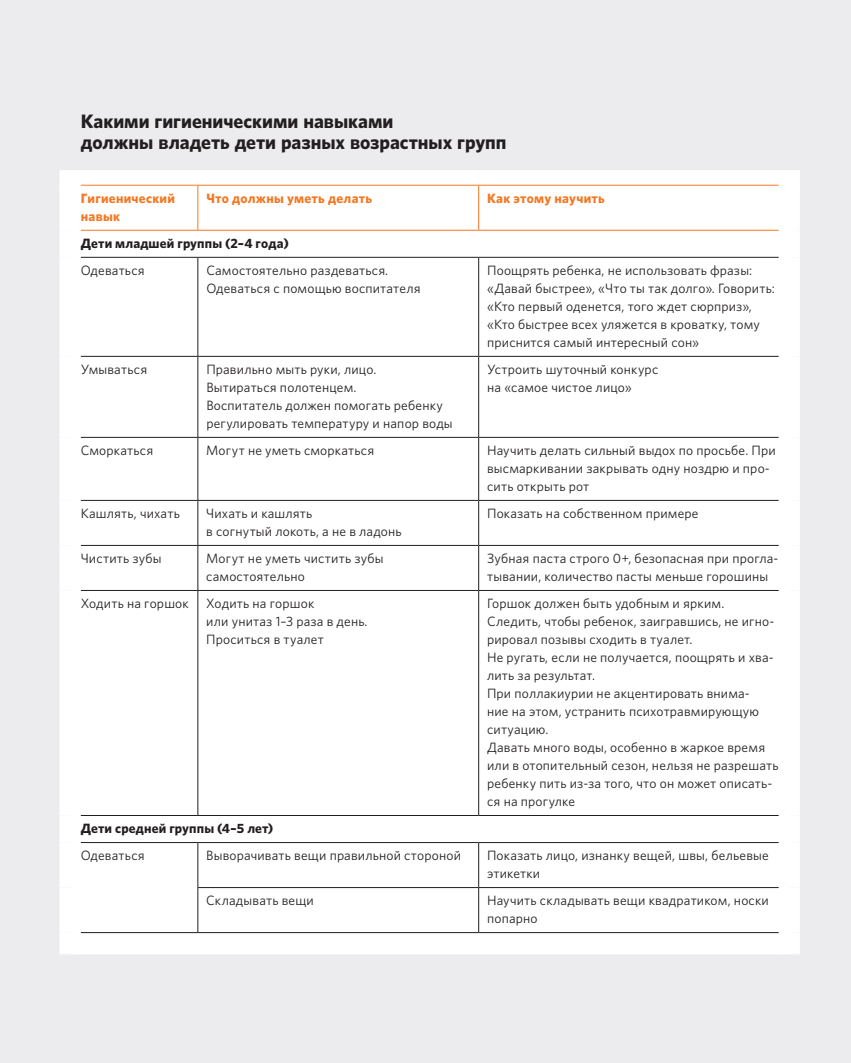
<style>
.page{position:relative;width:851px;height:1063px;background:#fff}
.page>*{position:absolute;margin:0;border:0;box-sizing:border-box;transform-origin:0 0}
.t1{font:700 19.5px/21.3px "Whitney";color:#231f20}
.t2{font:13.5px/18px "Whitney";letter-spacing:.015em;color:#231f20}
.t3{font:700 13.5px/18px "Whitney";letter-spacing:.02em;color:#f47721}
.t4{font:700 13.5px "Whitney";letter-spacing:.01em;color:#231f20}
</style>
<div class="page">
<div style="left:0;top:0;width:850px;height:1063px;background:#ececee"></div>
<div style="left:81px;top:191px;width:697px;height:763px;background:#fff"></div>
<div style="left:60px;top:170px;width:138px;height:21px;background:#fff"></div>
<div style="left:198px;top:170px;width:280px;height:21px;background:#fff"></div>
<div style="left:478px;top:170px;width:321px;height:21px;background:#fff"></div>
<div style="left:60px;top:185px;width:21px;height:45px;background:#fff"></div>
<div style="left:778px;top:185px;width:21px;height:45px;background:#fff"></div>
<div style="left:60px;top:230px;width:21px;height:27px;background:#fff"></div>
<div style="left:778px;top:230px;width:21px;height:27px;background:#fff"></div>
<div style="left:60px;top:257px;width:21px;height:99px;background:#fff"></div>
<div style="left:778px;top:257px;width:21px;height:99px;background:#fff"></div>
<div style="left:60px;top:356px;width:21px;height:81px;background:#fff"></div>
<div style="left:778px;top:356px;width:21px;height:81px;background:#fff"></div>
<div style="left:60px;top:437px;width:21px;height:63px;background:#fff"></div>
<div style="left:778px;top:437px;width:21px;height:63px;background:#fff"></div>
<div style="left:60px;top:500px;width:21px;height:45px;background:#fff"></div>
<div style="left:778px;top:500px;width:21px;height:45px;background:#fff"></div>
<div style="left:60px;top:545px;width:21px;height:45px;background:#fff"></div>
<div style="left:778px;top:545px;width:21px;height:45px;background:#fff"></div>
<div style="left:60px;top:590px;width:21px;height:225px;background:#fff"></div>
<div style="left:778px;top:590px;width:21px;height:225px;background:#fff"></div>
<div style="left:60px;top:815px;width:21px;height:28px;background:#fff"></div>
<div style="left:778px;top:815px;width:21px;height:28px;background:#fff"></div>
<div style="left:60px;top:843px;width:21px;height:45px;background:#fff"></div>
<div style="left:778px;top:843px;width:21px;height:45px;background:#fff"></div>
<div style="left:60px;top:888px;width:21px;height:45px;background:#fff"></div>
<div style="left:778px;top:888px;width:21px;height:45px;background:#fff"></div>
<div style="left:60px;top:933px;width:21px;height:21px;background:#fff"></div>
<div style="left:778px;top:933px;width:21px;height:21px;background:#fff"></div>
<hr style="left:81px;top:185px;width:117px;height:1px;background:#f47721">
<hr style="left:198px;top:185px;width:280px;height:1px;background:#f47721">
<hr style="left:478px;top:185px;width:300px;height:1px;background:#f47721">
<hr style="left:81px;top:230px;width:117px;height:1px;background:#f47721">
<hr style="left:198px;top:230px;width:280px;height:1px;background:#f47721">
<hr style="left:478px;top:230px;width:300px;height:1px;background:#f47721">
<hr style="left:81px;top:257px;width:117px;height:1px;background:#231f20">
<hr style="left:198px;top:257px;width:280px;height:1px;background:#231f20">
<hr style="left:478px;top:257px;width:300px;height:1px;background:#231f20">
<hr style="left:81px;top:356px;width:117px;height:1px;background:#231f20">
<hr style="left:198px;top:356px;width:280px;height:1px;background:#231f20">
<hr style="left:478px;top:356px;width:300px;height:1px;background:#231f20">
<hr style="left:81px;top:437px;width:117px;height:1px;background:#231f20">
<hr style="left:198px;top:437px;width:280px;height:1px;background:#231f20">
<hr style="left:478px;top:437px;width:300px;height:1px;background:#231f20">
<hr style="left:81px;top:500px;width:117px;height:1px;background:#231f20">
<hr style="left:198px;top:500px;width:280px;height:1px;background:#231f20">
<hr style="left:478px;top:500px;width:300px;height:1px;background:#231f20">
<hr style="left:81px;top:545px;width:117px;height:1px;background:#231f20">
<hr style="left:198px;top:545px;width:280px;height:1px;background:#231f20">
<hr style="left:478px;top:545px;width:300px;height:1px;background:#231f20">
<hr style="left:81px;top:590px;width:117px;height:1px;background:#231f20">
<hr style="left:198px;top:590px;width:280px;height:1px;background:#231f20">
<hr style="left:478px;top:590px;width:300px;height:1px;background:#231f20">
<hr style="left:81px;top:815px;width:117px;height:1px;background:#231f20">
<hr style="left:198px;top:815px;width:280px;height:1px;background:#231f20">
<hr style="left:478px;top:815px;width:300px;height:1px;background:#231f20">
<hr style="left:81px;top:842px;width:117px;height:1px;background:#231f20">
<hr style="left:198px;top:842px;width:280px;height:1px;background:#231f20">
<hr style="left:478px;top:842px;width:300px;height:1px;background:#231f20">
<hr style="left:197px;top:887px;width:281px;height:1px;background:#231f20">
<hr style="left:478px;top:887px;width:300px;height:1px;background:#231f20">
<hr style="left:197px;top:258px;width:1px;height:98px;background:#231f20">
<hr style="left:478px;top:258px;width:1px;height:98px;background:#231f20">
<hr style="left:197px;top:357px;width:1px;height:80px;background:#231f20">
<hr style="left:478px;top:357px;width:1px;height:80px;background:#231f20">
<hr style="left:197px;top:438px;width:1px;height:62px;background:#231f20">
<hr style="left:478px;top:438px;width:1px;height:62px;background:#231f20">
<hr style="left:197px;top:501px;width:1px;height:44px;background:#231f20">
<hr style="left:478px;top:501px;width:1px;height:44px;background:#231f20">
<hr style="left:197px;top:546px;width:1px;height:44px;background:#231f20">
<hr style="left:478px;top:546px;width:1px;height:44px;background:#231f20">
<hr style="left:197px;top:591px;width:1px;height:224px;background:#231f20">
<hr style="left:478px;top:591px;width:1px;height:224px;background:#231f20">
<hr style="left:197px;top:843px;width:1px;height:44px;background:#231f20">
<hr style="left:478px;top:843px;width:1px;height:44px;background:#231f20">
<hr style="left:197px;top:888px;width:1px;height:44px;background:#231f20">
<hr style="left:478px;top:888px;width:1px;height:44px;background:#231f20">
<hr style="left:81px;top:932px;width:117px;height:1px;background:#231f20">
<hr style="left:198px;top:932px;width:280px;height:1px;background:#231f20">
<hr style="left:478px;top:932px;width:300px;height:1px;background:#231f20">
<hr style="left:60px;top:954px;width:138px;height:1px;background:#fff">
<hr style="left:198px;top:954px;width:280px;height:1px;background:#fff">
<hr style="left:478px;top:954px;width:321px;height:1px;background:#fff">
<hr style="left:197px;top:186px;width:1px;height:44px;background:#f47721">
<hr style="left:478px;top:186px;width:1px;height:44px;background:#f47721">
<h1 class="t1" style="left:81px;top:110px;width:427px">Какими гигиеническими навыками<br>должны владеть дети разных возрастных групп</h1>
<p class="t3" style="left:81px;top:189px;width:96px">Гигиенический навык</p>
<p class="t3" style="left:206px;top:189px;width:167px">Что должны уметь делать</p>
<p class="t3" style="left:487px;top:189px;width:119px">Как этому научить</p>
<p class="t4" style="left:81px;top:234px;width:209px">Дети младшей группы (2–4 года)</p>
<p class="t2" style="left:81px;top:261px;width:65px">Одеваться</p>
<p class="t2" style="left:206px;top:261px;width:216px">Самостоятельно раздеваться.<br>Одеваться с помощью воспитателя</p>
<p class="t2" style="left:487px;top:261px;width:289px">Поощрять ребенка, не использовать фразы: «Давай быстрее», «Что ты так долго». Говорить: «Кто первый оденется, того ждет сюрприз», «Кто быстрее всех уляжется в кроватку, тому приснится самый интересный сон»</p>
<p class="t2" style="left:81px;top:360px;width:68px">Умываться</p>
<p class="t2" style="left:206px;top:360px;width:248px">Правильно мыть руки, лицо.<br>Вытираться полотенцем.<br>Воспитатель должен помогать ребенку регулировать температуру и напор воды</p>
<p class="t2" style="left:487px;top:360px;width:173px">Устроить шуточный конкурс на «самое чистое лицо»</p>
<p class="t2" style="left:81px;top:441px;width:74px">Сморкаться</p>
<p class="t2" style="left:206px;top:441px;width:169px">Могут не уметь сморкаться</p>
<p class="t2" style="left:487px;top:441px;width:290px">Научить делать сильный выдох по просьбе. При высмаркивании закрывать одну ноздрю и про&shy;сить открыть рот</p>
<p class="t2" style="left:81px;top:504px;width:101px">Кашлять, чихать</p>
<p class="t2" style="left:206px;top:504px;width:197px">Чихать и кашлять<br>в согнутый локоть, а не в ладонь</p>
<p class="t2" style="left:487px;top:504px;width:213px">Показать на собственном примере</p>
<p class="t2" style="left:81px;top:549px;width:82px">Чистить зубы</p>
<p class="t2" style="left:206px;top:549px;width:179px">Могут не уметь чистить зубы самостоятельно</p>
<p class="t2" style="left:487px;top:549px;width:293px">Зубная паста строго 0+, безопасная при прогла&shy;тывании, количество пасты меньше горошины</p>
<p class="t2" style="left:81px;top:594px;width:110px">Ходить на горшок</p>
<p class="t2" style="left:206px;top:594px;width:163px">Ходить на горшок<br>или унитаз 1–3 раза в день.<br>Проситься в туалет</p>
<p class="t2" style="left:487px;top:594px;width:293px">Горшок должен быть удобным и ярким.<br>Следить, чтобы ребенок, заигравшись, не игно&shy;рировал позывы сходить в туалет.<br>Не ругать, если не получается, поощрять и хва&shy;лить за результат.<br>При поллакиурии не акцентировать внима-<br>ние на этом, устранить психотравмирующую ситуацию.<br>Давать много воды, особенно в жаркое время или в отопительный сезон, нельзя не разрешать ребенку пить из-за того, что он может описать&shy;ся на прогулке</p>
<p class="t4" style="left:81px;top:820px;width:194px">Дети средней группы (4–5 лет)</p>
<p class="t2" style="left:81px;top:846px;width:65px">Одеваться</p>
<p class="t2" style="left:206px;top:846px;width:256px">Выворачивать вещи правильной стороной</p>
<p class="t2" style="left:487px;top:846px;width:283px">Показать лицо, изнанку вещей, швы, бельевые этикетки</p>
<p class="t2" style="left:206px;top:891px;width:109px">Складывать вещи</p>
<p class="t2" style="left:487px;top:891px;width:283px">Научить складывать вещи квадратиком, носки попарно</p>
</div>
